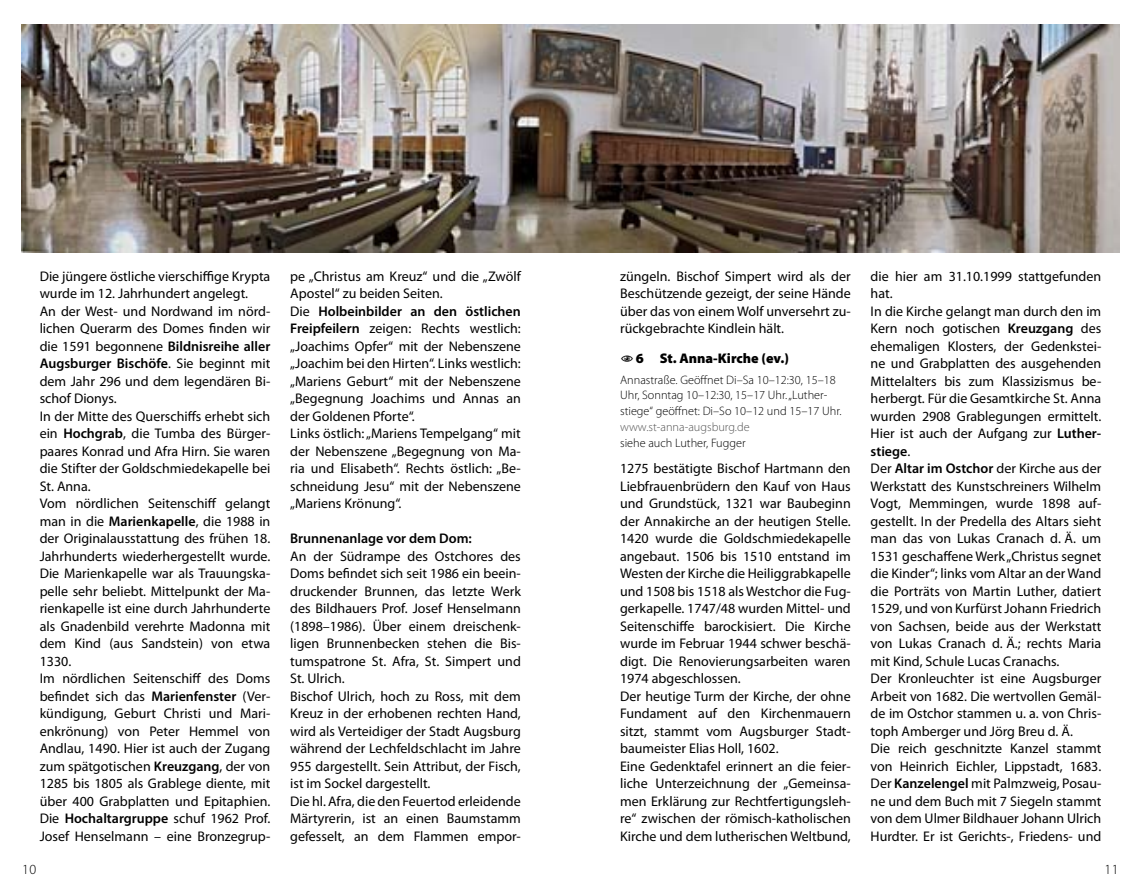
<style>
.page{position:relative;width:1141px;height:893px;background:#fff}
.page>*{position:absolute;margin:0;border:0;box-sizing:border-box;transform-origin:0 0}
.t1{font:14px/17.5px "Myriad Pro";color:#000}
.t2{font:600 14px "Myriad Pro";color:#000}
.t3{font:900 14px "Myriad Pro";color:#000}
.t4{font:300 14px "Myriad Pro";color:#000}
.t5{font:300 12.25px/15.8px "Myriad Pro";color:#000}
.t6{font:300 12.25px "Myriad Pro";color:#565656}
.s1{font-weight:600}
</style>
<div class="page">
<img style="left:21px;top:25px;width:1098px;height:227px">
<p class="t1" style="left:40px;top:267px;width:232px">Die jüngere östliche vierschiffige Krypta wurde im 12. Jahrhundert angelegt.<br>An der West- und Nordwand im nörd&shy;lichen Querarm des Domes finden wir die 1591 begonnene <span class="s1">Bildnisreihe aller Augsburger Bischöfe</span>. Sie beginnt mit dem Jahr 296 und dem legendären Bi&shy;schof Dionys.<br>In der Mitte des Querschiffs erhebt sich ein <span class="s1">Hochgrab</span>, die Tumba des Bürger&shy;paares Konrad und Afra Hirn. Sie waren die Stifter der Goldschmiedekapelle bei St. Anna.<br>Vom nördlichen Seitenschiff gelangt man in die <span class="s1">Marienkapelle</span>, die 1988 in der Originalausstattung des frühen 18.<br>Jahrhunderts wiederhergestellt wurde.<br>Die Marienkapelle war als Trauungska&shy;pelle sehr beliebt. Mittelpunkt der Ma&shy;rienkapelle ist eine durch Jahrhunderte als Gnadenbild verehrte Madonna mit dem Kind (aus Sandstein) von etwa 1330.<br>Im nördlichen Seitenschiff des Doms befindet sich das <span class="s1">Marienfenster</span> (Ver&shy;kündigung, Geburt Christi und Mari&shy;enkrönung) von Peter Hemmel von Andlau, 1490. Hier ist auch der Zugang zum spätgotischen <span class="s1">Kreuzgang</span>, der von 1285 bis 1805 als Grablege diente, mit über 400 Grabplatten und Epitaphien.<br>Die <span class="s1">Hochaltargruppe</span> schuf 1962 Prof.<br>Josef Henselmann – eine Bronzegrup-</p>
<p class="t1" style="left:290px;top:267px;width:232px">pe „Christus am Kreuz“ und die „Zwölf Apostel“ zu beiden Seiten.<br>Die <span class="s1">Holbeinbilder an den östlichen Freipfeilern</span> zeigen: Rechts westlich: „Joachims Opfer“ mit der Nebenszene „Joachim bei den Hirten“. Links westlich: „Mariens Geburt“ mit der Nebenszene „Begegnung Joachims und Annas an der Goldenen Pforte“.<br>Links östlich: „Mariens Tempelgang“ mit der Nebenszene „Begegnung von Ma&shy;ria und Elisabeth“. Rechts östlich: „Be&shy;schneidung Jesu“ mit der Nebenszene „Mariens Krönung“.</p>
<p class="t2" style="left:290px;top:529px;width:183px">Brunnenanlage vor dem Dom:</p>
<p class="t1" style="left:290px;top:547px;width:232px">An der Südrampe des Ostchores des Doms befindet sich seit 1986 ein beein&shy;druckender Brunnen, das letzte Werk des Bildhauers Prof. Josef Henselmann (1898–1986). Über einem dreischenk&shy;ligen Brunnenbecken stehen die Bis&shy;tumspatrone St. Afra, St. Simpert und St. Ulrich.<br>Bischof Ulrich, hoch zu Ross, mit dem Kreuz in der erhobenen rechten Hand, wird als Verteidiger der Stadt Augsburg während der Lechfeldschlacht im Jahre 955 dargestellt. Sein Attribut, der Fisch, ist im Sockel dargestellt.<br>Die hl. Afra, die den Feuertod erleidende Märtyrerin, ist an einen Baumstamm gefesselt, an dem Flammen empor-</p>
<p class="t1" style="left:620px;top:267px;width:232px;text-align:justify">züngeln. Bischof Simpert wird als der Beschützende gezeigt, der seine Hände über das von einem Wolf unversehrt zu&shy;rückgebrachte Kindlein hält.</p>
<p class="t3" style="left:636px;top:349px;width:155px">6 St. Anna-Kirche (ev.)</p>
<p class="t5" style="left:620px;top:372px;width:223px">Annastraße. Geöffnet Di–Sa 10–12:30, 15–18<br>Uhr, Sonntag 10–12:30, 15–17 Uhr. „Luther&shy;stiege“ geöffnet: Di–So 10–12 und 15–17 Uhr.</p>
<p class="t6" style="left:620px;top:419px;width:131px">www.st-anna-augsburg.de</p>
<p class="t5" style="left:620px;top:435px;width:127px">siehe auch Luther, Fugger</p>
<p class="t1" style="left:620px;top:459px;width:232px">1275 bestätigte Bischof Hartmann den Liebfrauenbrüdern den Kauf von Haus und Grundstück, 1321 war Baubeginn der Annakirche an der heutigen Stelle.<br>1420 wurde die Goldschmiedekapelle angebaut. 1506 bis 1510 entstand im Westen der Kirche die Heiliggrabkapelle und 1508 bis 1518 als Westchor die Fug&shy;gerkapelle. 1747/48 wurden Mittel- und Seitenschiffe barockisiert. Die Kirche wurde im Februar 1944 schwer beschä&shy;digt. Die Renovierungsarbeiten waren 1974 abgeschlossen.<br>Der heutige Turm der Kirche, der ohne Fundament auf den Kirchenmauern sitzt, stammt vom Augsburger Stadt&shy;baumeister Elias Holl, 1602.<br>Eine Gedenktafel erinnert an die feier&shy;liche Unterzeichnung der „Gemeinsa&shy;men Erklärung zur Rechtfertigungsleh&shy;re“ zwischen der römisch-katholischen Kirche und dem lutherischen Weltbund,</p>
<p class="t1" style="left:871px;top:267px;width:232px">die hier am 31.10.1999 stattgefunden hat.<br>In die Kirche gelangt man durch den im Kern noch gotischen <span class="s1">Kreuzgang</span> des ehemaligen Klosters, der Gedenkstei&shy;ne und Grabplatten des ausgehenden Mittelalters bis zum Klassizismus be&shy;herbergt. Für die Gesamtkirche St. Anna wurden 2908 Grablegungen ermittelt.<br>Hier ist auch der Aufgang zur <span class="s1">Luther&shy;stiege</span>.<br>Der <span class="s1">Altar im Ostchor</span> der Kirche aus der Werkstatt des Kunstschreiners Wilhelm Vogt, Memmingen, wurde 1898 auf&shy;gestellt. In der Predella des Altars sieht man das von Lukas Cranach d. Ä. um 1531 geschaffene Werk „Christus segnet die Kinder“; links vom Altar an der Wand die Porträts von Martin Luther, datiert 1529, und von Kurfürst Johann Friedrich von Sachsen, beide aus der Werkstatt von Lukas Cranach d. Ä.; rechts Maria mit Kind, Schule Lucas Cranachs.<br>Der Kronleuchter ist eine Augsburger Arbeit von 1682. Die wertvollen Gemäl&shy;de im Ostchor stammen u. a. von Chris&shy;toph Amberger und Jörg Breu d. Ä.<br>Die reich geschnitzte Kanzel stammt von Heinrich Eichler, Lippstadt, 1683.<br>Der <span class="s1">Kanzelengel</span> mit Palmzweig, Posau&shy;ne und dem Buch mit 7 Siegeln stammt von dem Ulmer Bildhauer Johann Ulrich Hurdter. Er ist Gerichts-, Friedens- und</p>
<p class="t4" style="left:22px;top:861px;width:16px">10</p>
<p class="t4" style="left:1105px;top:861px;width:16px">11</p>
</div>
